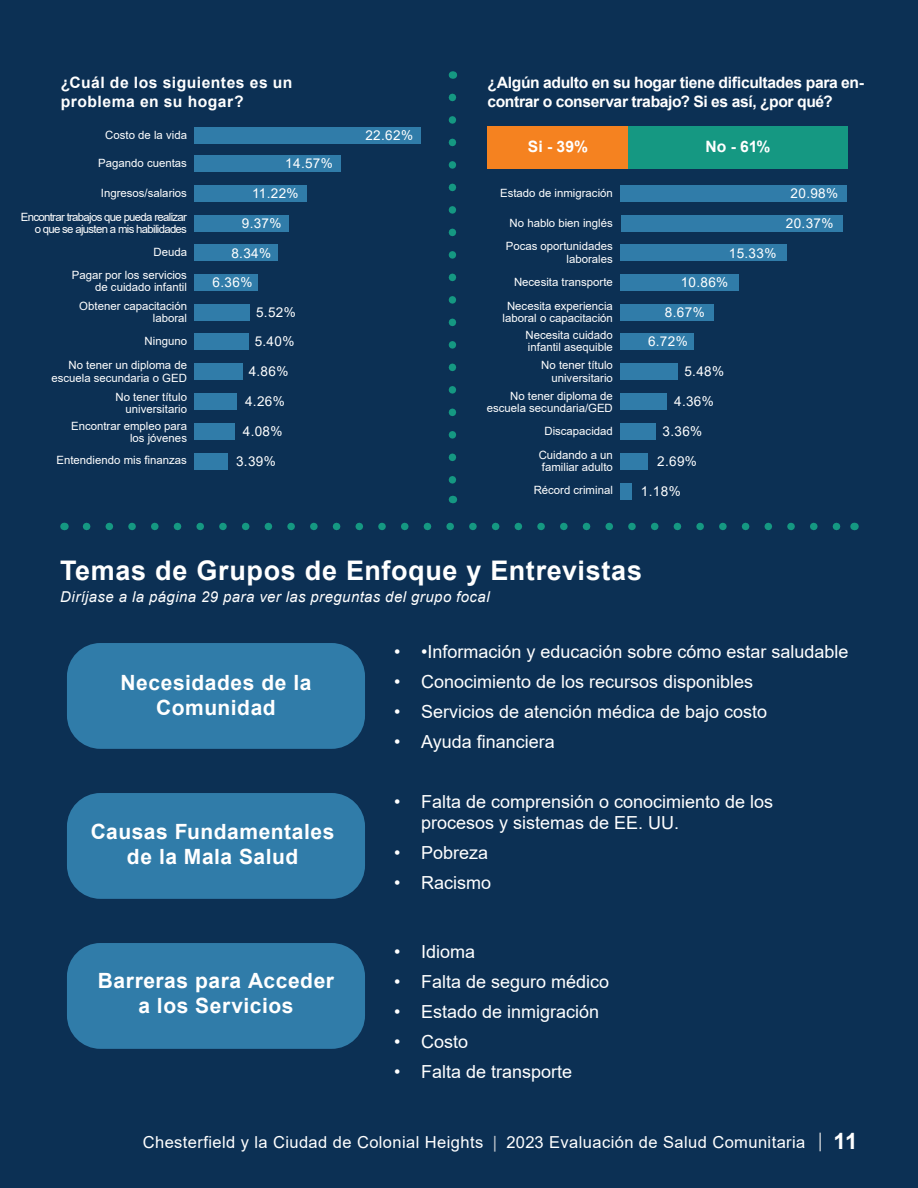
<style>
.page{position:relative;width:918px;height:1188px;background:#fff}
.page>*{position:absolute;margin:0;border:0;box-sizing:border-box;transform-origin:0 0}
.t1{font:700 27px "Arial";letter-spacing:.025em;color:#fff}
.t2{font:700 21px/25.2px "Arial";letter-spacing:.025em;color:#fff;text-align:center}
.t3{font:18px/21px "Arial";color:#fff}
.t4{font:16.5px "Arial";letter-spacing:.025em;color:#fff}
.t5{font:700 15.6px/18.8px "Arial";letter-spacing:-.02em;color:#fff}
.t6{font:700 15.6px/18.8px "Arial";letter-spacing:.03em;color:#fff}
.t7{font:italic 15px "Arial";letter-spacing:.025em;color:#fff}
.t8{font:13.5px "Arial";letter-spacing:.025em;color:#fff}
.t9{font:11.4px/12.1px "Arial";color:#fff;text-align:right}
.t10{font:11.4px/12.1px "Arial";letter-spacing:-.06em;color:#fff;text-align:right}
.s1{color:#c4c9cf}
.s2{font-size:19.5px;color:#c4c9cf}
.s3{font-weight:700;font-size:22.5px}
</style>
<div class="page">
<div style="left:0;top:1112px;width:918px;height:76px;background:#0c3054"></div>
<div style="left:0;top:0;width:918px;height:1123px;background:#0c3054"></div>
<div style="left:195px;top:127px;width:226px;height:16px;background:#307ca9"></div>
<div style="left:195px;top:156px;width:146px;height:16px;background:#307ca9"></div>
<div style="left:195px;top:185px;width:112px;height:17px;background:#307ca9"></div>
<div style="left:195px;top:215px;width:94px;height:16px;background:#307ca9"></div>
<div style="left:195px;top:245px;width:83px;height:16px;background:#307ca9"></div>
<div style="left:195px;top:274px;width:63px;height:17px;background:#307ca9"></div>
<div style="left:195px;top:304px;width:55px;height:16px;background:#307ca9"></div>
<div style="left:195px;top:363px;width:48px;height:17px;background:#307ca9"></div>
<div style="left:195px;top:393px;width:42px;height:16px;background:#307ca9"></div>
<div style="left:195px;top:453px;width:33px;height:16px;background:#307ca9"></div>
<div style="left:195px;top:334px;width:54px;height:16px;background:#307ca9"></div>
<div style="left:195px;top:423px;width:40px;height:16px;background:#307ca9"></div>
<div style="left:621px;top:185px;width:226px;height:17px;background:#307ca9"></div>
<div style="left:621px;top:215px;width:221px;height:16px;background:#307ca9"></div>
<div style="left:621px;top:245px;width:166px;height:16px;background:#307ca9"></div>
<div style="left:621px;top:274px;width:118px;height:16px;background:#307ca9"></div>
<div style="left:621px;top:304px;width:93px;height:16px;background:#307ca9"></div>
<div style="left:621px;top:334px;width:73px;height:16px;background:#307ca9"></div>
<div style="left:621px;top:363px;width:57px;height:17px;background:#307ca9"></div>
<div style="left:621px;top:423px;width:35px;height:17px;background:#307ca9"></div>
<div style="left:621px;top:453px;width:27px;height:16px;background:#307ca9"></div>
<div style="left:621px;top:393px;width:46px;height:17px;background:#307ca9"></div>
<div style="left:621px;top:483px;width:11px;height:16px;background:#307ca9"></div>
<div style="left:487px;top:127px;width:141px;height:42px;background:#f58220"></div>
<div style="left:628px;top:127px;width:219px;height:42px;background:#159882"></div>
<div style="left:67px;top:643px;width:298px;height:106px;background:#307ca9;border-radius:33px"></div>
<div style="left:67px;top:793px;width:298px;height:106px;background:#307ca9;border-radius:33px"></div>
<div style="left:67px;top:943px;width:298px;height:106px;background:#307ca9;border-radius:33px"></div>
<svg style="left:449px;top:97px;width:7px;height:387px"></svg>
<svg style="left:87px;top:523px;width:754px;height:7px"></svg>
<p class="t6" style="left:61px;top:73px;width:233px">¿Cuál de los siguientes es un problema en su hogar?</p>
<p class="t9" style="left:105px;top:129px;width:83px">Costo de la vida</p>
<p class="t8" style="left:365px;top:126px;width:49px">22.62%</p>
<p class="t9" style="left:98px;top:157px;width:90px">Pagando cuentas</p>
<p class="t8" style="left:285px;top:154px;width:49px">14.57%</p>
<p class="t9" style="left:101px;top:187px;width:88px">Ingresos/salarios</p>
<p class="t8" style="left:252px;top:184px;width:48px">11.22%</p>
<p class="t10" style="left:21px;top:211px;width:168px">Encontrar trabajos que pueda realizar o que se ajusten a mis habilidades</p>
<p class="t8" style="left:242px;top:214px;width:41px">9.37%</p>
<p class="t9" style="left:153px;top:246px;width:35px">Deuda</p>
<p class="t8" style="left:231px;top:243px;width:41px">8.34%</p>
<p class="t9" style="left:72px;top:269px;width:117px">Pagar por los servicios de cuidado infantil</p>
<p class="t8" style="left:213px;top:273px;width:41px">6.36%</p>
<p class="t9" style="left:79px;top:300px;width:109px">Obtener capacitación laboral</p>
<p class="t8" style="left:256px;top:303px;width:41px">5.52%</p>
<p class="t9" style="left:51px;top:359px;width:137px">No tener un diploma de escuela secundaria o GED</p>
<p class="t8" style="left:249px;top:362px;width:41px">4.86%</p>
<p class="t9" style="left:115px;top:391px;width:73px">No tener título universitario</p>
<p class="t8" style="left:245px;top:392px;width:41px">4.26%</p>
<p class="t9" style="left:145px;top:335px;width:44px">Ninguno</p>
<p class="t8" style="left:255px;top:332px;width:41px">5.40%</p>
<p class="t9" style="left:71px;top:420px;width:117px">Encontrar empleo para los jóvenes</p>
<p class="t8" style="left:243px;top:422px;width:41px">4.08%</p>
<p class="t9" style="left:56px;top:454px;width:132px">Entendiendo mis finanzas</p>
<p class="t8" style="left:236px;top:452px;width:41px">3.39%</p>
<p class="t5" style="left:487px;top:73px;width:378px">¿Algún adulto en su hogar tiene dificultades para en&shy;contrar o conservar trabajo? Si es así, ¿por qué?</p>
<p class="t5" style="left:528px;top:138px;width:62px">Si - 39%</p>
<p class="t5" style="left:705px;top:138px;width:67px">No - 61%</p>
<p class="t9" style="left:500px;top:187px;width:114px">Estado de inmigración</p>
<p class="t8" style="left:791px;top:184px;width:49px">20.98%</p>
<p class="t9" style="left:510px;top:217px;width:105px">No hablo bien inglés</p>
<p class="t8" style="left:786px;top:214px;width:49px">20.37%</p>
<p class="t9" style="left:506px;top:240px;width:109px">Pocas oportunidades laborales</p>
<p class="t8" style="left:729px;top:243px;width:49px">15.33%</p>
<p class="t9" style="left:514px;top:276px;width:100px">Necesita transporte</p>
<p class="t8" style="left:681px;top:273px;width:49px">10.86%</p>
<p class="t9" style="left:503px;top:300px;width:112px;text-align:center">Necesita experiencia laboral o capacitación</p>
<p class="t8" style="left:665px;top:303px;width:41px">8.67%</p>
<p class="t9" style="left:525px;top:329px;width:89px;text-align:left">Necesita cuidado infantil asequible</p>
<p class="t8" style="left:648px;top:332px;width:41px">6.72%</p>
<p class="t9" style="left:541px;top:359px;width:73px">No tener título universitario</p>
<p class="t8" style="left:684px;top:362px;width:41px">5.48%</p>
<p class="t9" style="left:487px;top:389px;width:128px">No tener diploma de escuela secundaria/GED</p>
<p class="t8" style="left:674px;top:392px;width:41px">4.36%</p>
<p class="t9" style="left:544px;top:425px;width:70px">Discapacidad</p>
<p class="t8" style="left:663px;top:422px;width:41px">3.36%</p>
<p class="t9" style="left:539px;top:449px;width:76px;text-align:left">Cuidando a un familiar adulto</p>
<p class="t8" style="left:657px;top:452px;width:41px">2.69%</p>
<p class="t9" style="left:534px;top:484px;width:81px">Récord criminal</p>
<p class="t8" style="left:641px;top:482px;width:41px">1.18%</p>
<p class="t1" style="left:60px;top:552px;width:583px">Temas de Grupos de Enfoque y Entrevistas</p>
<p class="t7" style="left:60px;top:587px;width:431px">Diríjase a la página 29 para ver las preguntas del grupo focal</p>
<p class="t2" style="left:120px;top:670px;width:193px">Necesidades de la<br>Comunidad</p>
<p class="t2" style="left:91px;top:819px;width:245px">Causas Fundamentales de la Mala Salud</p>
<p class="t2" style="left:98px;top:968px;width:238px">Barreras para Acceder a los Servicios</p>
<p class="t3" style="left:394px;top:641px;width:456px">• •Información y educación sobre cómo estar saludable</p>
<p class="t3" style="left:394px;top:671px;width:361px">• Conocimiento de los recursos disponibles</p>
<p class="t3" style="left:394px;top:701px;width:375px">• Servicios de atención médica de bajo costo</p>
<p class="t3" style="left:394px;top:731px;width:162px">• Ayuda financiera</p>
<p class="t3" style="left:421px;top:791px;width:354px;text-indent:-27px">• Falta de comprensión o conocimiento de los procesos y sistemas de EE. UU.</p>
<p class="t3" style="left:394px;top:842px;width:96px">• Pobreza</p>
<p class="t3" style="left:394px;top:872px;width:99px">• Racismo</p>
<p class="t3" style="left:394px;top:941px;width:83px">• Idioma</p>
<p class="t3" style="left:394px;top:971px;width:217px">• Falta de seguro médico</p>
<p class="t3" style="left:394px;top:1001px;width:207px">• Estado de inmigración</p>
<p class="t3" style="left:394px;top:1031px;width:76px">• Costo</p>
<p class="t3" style="left:394px;top:1061px;width:180px">• Falta de transporte</p>
<h3 class="t4" style="left:143px;top:1131px;width:716px">Chesterfield y la Ciudad de Colonial Heights <span class="s1">|</span> 2023 Evaluación de Salud Comunitaria <span class="s2">|</span> <span class="s3">11</span></h3>
</div>
